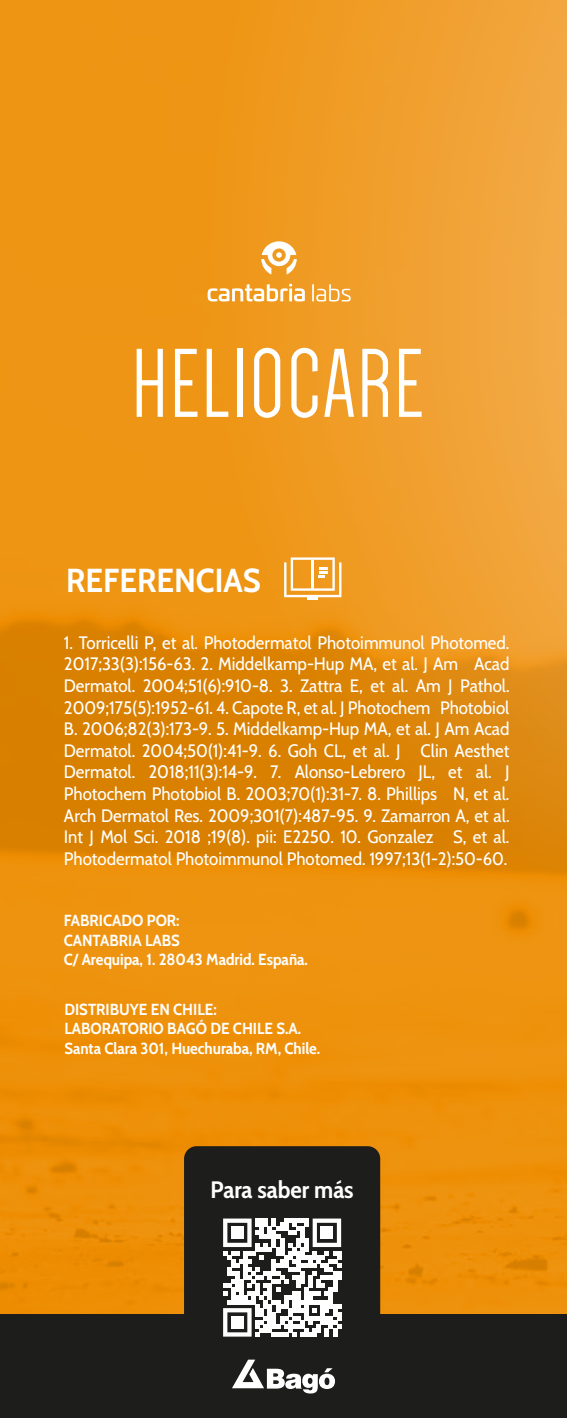
<style>
.page{position:relative;width:567px;height:1418px;background:#fff}
.page>*{position:absolute;margin:0;border:0;box-sizing:border-box;transform-origin:0 0}
.t1{font:700 semi-condensed 33.2px "Cabin";color:#fff}
.t2{font:700 semi-condensed 23.8px "Cabin";color:#fff}
.t3{font:semi-condensed 18px/21.6px "Cabin";color:#fff;text-align:justify}
.t4{font:700 semi-condensed 16px/19.2px "Cabin";color:#fff}
</style>
<div class="page">
<img style="left:0;top:0;width:567px;height:1314px">
<svg style="left:137px;top:349px;width:26px;height:68px"></svg>
<svg style="left:175px;top:349px;width:23px;height:68px"></svg>
<svg style="left:207px;top:349px;width:21px;height:68px"></svg>
<div style="left:237px;top:349px;width:5px;height:68px;background:#fff"></div>
<svg style="left:254px;top:348px;width:26px;height:70px"></svg>
<svg style="left:291px;top:348px;width:27px;height:70px"></svg>
<svg style="left:324px;top:349px;width:30px;height:68px"></svg>
<svg style="left:362px;top:349px;width:26px;height:68px"></svg>
<svg style="left:399px;top:349px;width:23px;height:68px"></svg>
<svg style="left:208px;top:284px;width:97px;height:17px"></svg>
<svg style="left:312px;top:284px;width:39px;height:17px"></svg>
<svg style="left:261px;top:241px;width:36px;height:33px"></svg>
<div style="left:0;top:1314px;width:567px;height:103px;background:#1d1d1b"></div>
<svg style="left:284px;top:557px;width:57px;height:42px"></svg>
<div style="left:184px;top:1146px;width:196px;height:248px;background:#1d1d1b"></div>
<svg style="left:223px;top:1218px;width:118px;height:118px"></svg>
<div style="left:231px;top:1226px;width:12px;height:12px;background:#fff"></div>
<div style="left:321px;top:1226px;width:12px;height:12px;background:#fff"></div>
<div style="left:231px;top:1316px;width:12px;height:12px;background:#fff"></div>
<svg style="left:232px;top:1359px;width:103px;height:34px"></svg>
<h1 class="t1" style="left:66px;top:554px;width:196px">REFERENCIAS</h1>
<p class="t3" style="left:64px;top:630px;width:447px">1. Torricelli P, et al. Photodermatol Photoimmunol Photomed.<br>2017;33(3):156-63. 2. Middelkamp-Hup MA, et al. J Am Acad Dermatol. 2004;51(6):910-8. 3. Zattra E, et al. Am J Pathol.<br>2009;175(5):1952-61. 4. Capote R, et al. J Photochem Photobiol B. 2006;82(3):173-9. 5. Middelkamp-Hup MA, et al. J Am Acad Dermatol. 2004;50(1):41-9. 6. Goh CL, et al. J Clin Aesthet Dermatol. 2018;11(3):14-9. 7. Alonso-Lebrero JL, et al. J Photochem Photobiol B. 2003;70(1):31-7. 8. Phillips N, et al.<br>Arch Dermatol Res. 2009;301(7):487-95. 9. Zamarron A, et al.<br>Int J Mol Sci. 2018 ;19(8). pii: E2250. 10. Gonzalez S, et al.<br>Photodermatol Photoimmunol Photomed. 1997;13(1-2):50-60.</p>
<p class="t4" style="left:64px;top:910px;width:246px">FABRICADO POR:<br>CANTABRIA LABS<br>C/ Arequipa, 1. 28043 Madrid. España.</p>
<p class="t4" style="left:64px;top:998px;width:257px">DISTRIBUYE EN CHILE:<br>LABORATORIO BAGÓ DE CHILE S.A.<br>Santa Clara 301, Huechuraba, RM, Chile.</p>
<h2 class="t2" style="left:210px;top:1171px;width:145px">Para saber más</h2>
</div>
